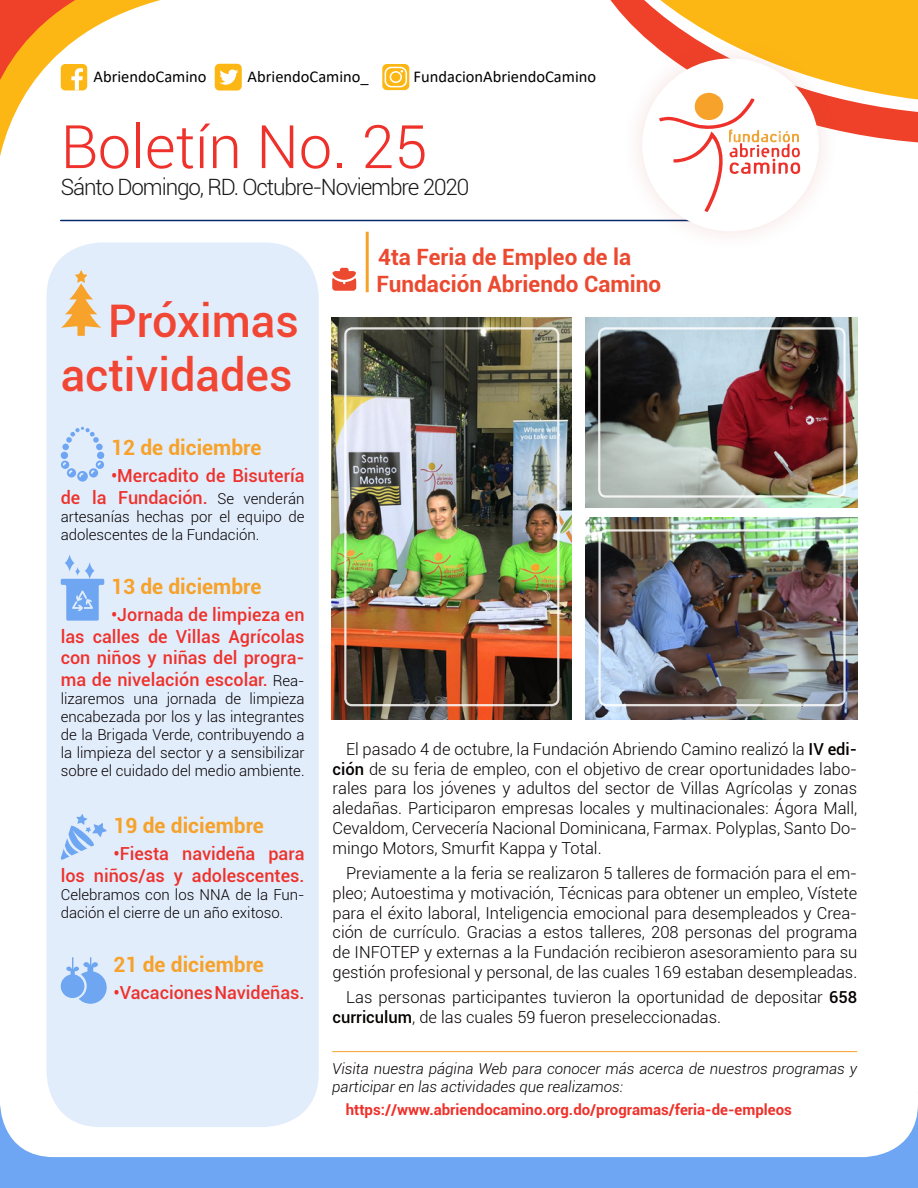
<style>
.page{position:relative;width:918px;height:1188px;background:#fff}
.page>*{position:absolute;margin:0;border:0;box-sizing:border-box;transform-origin:0 0}
.t1{font:300 60px "Roboto";color:#ee312b}
.t2{font:500 45px/54px "Roboto";color:#f14634;text-align:right}
.t3{font:700 22.5px/27px "Roboto";color:#eb4930}
.t4{font:300 22.5px "Roboto";letter-spacing:-.05em;color:#19191a}
.t5{font:700 21px "Roboto";color:#f6a22b}
.t6{font:500 18px/21.6px "Roboto";color:#ee312b;text-align:right}
.t7{font:300 16.5px/19.8px "Roboto";color:#050000;text-align:justify}
.t8{font:16.5px "Calibri";color:#000}
.t9{font:300 15px/18px "Roboto";color:#050000}
.t10{font:italic 300 15px/18px "Roboto";color:#050000}
.t11{font:700 15px "Roboto";color:#ee312b}
.s1{font-weight:300;font-size:15px;color:#050000}
.s2{font-weight:500}
</style>
<div class="page">
<svg style="left:610px;top:0;width:32px;height:35px"></svg>
<div style="left:0;top:1092px;width:918px;height:96px;background:#6ea6f3"></div>
<div style="left:0;top:1041px;width:918px;height:116px;background:#fff;border-radius:54px"></div>
<svg style="left:0;top:0;width:344px;height:394px"></svg>
<div style="left:46px;top:242px;width:273px;height:885px;background:#e2edfc;border-radius:54px"></div>
<div style="left:61px;top:64px;width:26px;height:26px;background:#fdb714;border-radius:5px"></div>
<svg style="left:71px;top:68px;width:12px;height:22px"></svg>
<div style="left:215px;top:64px;width:27px;height:27px;background:#fdb714;border-radius:5px"></div>
<svg style="left:219px;top:70px;width:20px;height:15px"></svg>
<svg style="left:382px;top:64px;width:27px;height:26px"></svg>
<svg style="left:385px;top:67px;width:22px;height:20px"></svg>
<hr style="left:61px;top:220px;width:681px;height:1px;background:#06296b">
<img style="left:586px;top:517px;width:272px;height:202px">
<img style="left:586px;top:317px;width:272px;height:191px">
<img style="left:332px;top:317px;width:239px;height:402px">
<hr style="left:332px;top:1051px;width:525px;height:1px;background:#f6a22b">
<hr style="left:366px;top:232px;width:3px;height:60px;background:#f6a22b">
<div style="left:598px;top:327px;width:248px;height:171px;border:2px solid #fff;border-radius:7px"></div>
<div style="left:344px;top:327px;width:215px;height:379px;border:2px solid #fff;border-radius:7px"></div>
<div style="left:598px;top:529px;width:248px;height:177px;border:2px solid #fff;border-radius:7px"></div>
<div style="left:620px;top:36px;width:220px;height:217px;background:#fff"></div>
<svg style="left:642px;top:0;width:276px;height:212px"></svg>
<svg style="left:332px;top:268px;width:24px;height:23px"></svg>
<svg style="left:60px;top:814px;width:47px;height:46px"></svg>
<svg style="left:61px;top:579px;width:43px;height:42px"></svg>
<svg style="left:64px;top:554px;width:11px;height:18px"></svg>
<svg style="left:75px;top:567px;width:5px;height:9px"></svg>
<svg style="left:84px;top:562px;width:11px;height:18px"></svg>
<svg style="left:61px;top:957px;width:46px;height:47px"></svg>
<div style="left:61px;top:452px;width:7px;height:7px;background:#6ea6f3;border-radius:50%"></div>
<div style="left:62px;top:444px;width:7px;height:6px;background:#6ea6f3;border-radius:50%"></div>
<div style="left:97px;top:452px;width:7px;height:7px;background:#6ea6f3;border-radius:50%"></div>
<div style="left:96px;top:444px;width:7px;height:6px;background:#6ea6f3;border-radius:50%"></div>
<svg style="left:66px;top:427px;width:33px;height:16px"></svg>
<svg style="left:61px;top:461px;width:43px;height:21px"></svg>
<svg style="left:61px;top:270px;width:41px;height:66px"></svg>
<p class="t8" style="left:94px;top:65px;width:115px">AbriendoCamino</p>
<p class="t8" style="left:248px;top:65px;width:123px">AbriendoCamino_</p>
<p class="t8" style="left:414px;top:65px;width:184px">FundacionAbriendoCamino</p>
<h1 class="t1" style="left:61px;top:105px;width:368px">Boletín No. 25</h1>
<h3 class="t4" style="left:61px;top:172px;width:410px">Sánto Domingo, RD. Octubre-Noviembre 2020</h3>
<h2 class="t2" style="left:61px;top:292px;width:240px">Próximas actividades</h2>
<p class="t5" style="left:111px;top:433px;width:152px">12 de diciembre</p>
<p class="t6" style="left:61px;top:464px;width:245px">•Mercadito de Bisutería<br>de la Fundación. <span class="s1">Se venderán</span></p>
<p class="t9" style="left:61px;top:507px;width:245px">artesanías hechas por el equipo de adolescentes de la Fundación.</p>
<p class="t5" style="left:111px;top:572px;width:152px">13 de diciembre</p>
<p class="t6" style="left:61px;top:603px;width:245px;text-align:justify;text-indent:50px">•Jornada de limpieza en las calles de Villas Agrícolas con niños y niñas del progra&shy;ma de nivelación escolar. <span class="s1">Rea-</span></p>
<p class="t9" style="left:61px;top:689px;width:245px;text-align:justify">lizaremos una jornada de limpieza encabezada por los y las integrantes de la Brigada Verde, contribuyendo a la limpieza del sector y a sensibilizar sobre el cuidado del medio ambiente.</p>
<p class="t5" style="left:113px;top:811px;width:152px">19 de diciembre</p>
<p class="t6" style="left:61px;top:842px;width:245px">•Fiesta navideña para<br>los niños/as y adolescentes.</p>
<p class="t9" style="left:61px;top:885px;width:245px">Celebramos con los NNA de la Fun&shy;dación el cierre de un año exitoso.</p>
<p class="t5" style="left:113px;top:950px;width:152px">21 de diciembre</p>
<p class="t6" style="left:113px;top:981px;width:193px">•Vacaciones Navideñas.</p>
<h3 class="t3" style="left:377px;top:243px;width:286px">4ta Feria de Empleo de la<br>Fundación Abriendo Camino</h3>
<p class="t7" style="left:333px;top:738px;width:526px;text-indent:13px">El pasado 4 de octubre, la Fundación Abriendo Camino realizó la <span class="s2">IV edi&shy;ción</span> de su feria de empleo, con el objetivo de crear oportunidades labo&shy;rales para los jóvenes y adultos del sector de Villas Agrícolas y zonas aledañas. Participaron empresas locales y multinacionales: Ágora Mall, Cevaldom, Cervecería Nacional Dominicana, Farmax. Polyplas, Santo Do&shy;mingo Motors, Smurfit Kappa y Total.</p>
<p class="t7" style="left:333px;top:863px;width:526px;text-indent:13px">Previamente a la feria se realizaron 5 talleres de formación para el em&shy;pleo; Autoestima y motivación, Técnicas para obtener un empleo, Vístete para el éxito laboral, Inteligencia emocional para desempleados y Crea&shy;ción de currículo. Gracias a estos talleres, 208 personas del programa de INFOTEP y externas a la Fundación recibieron asesoramiento para su gestión profesional y personal, de las cuales 169 estaban desempleadas.</p>
<p class="t7" style="left:333px;top:987px;width:526px;text-indent:13px">Las personas participantes tuvieron la oportunidad de depositar <span class="s2">658 curriculum</span>, de las cuales 59 fueron preseleccionadas.</p>
<p class="t10" style="left:332px;top:1059px;width:526px">Visita nuestra página Web para conocer más acerca de nuestros programas y participar en las actividades que realizamos:</p>
<p class="t11" style="left:346px;top:1099px;width:448px">https://www.abriendocamino.org.do/programas/feria-de-empleos</p>
</div>
